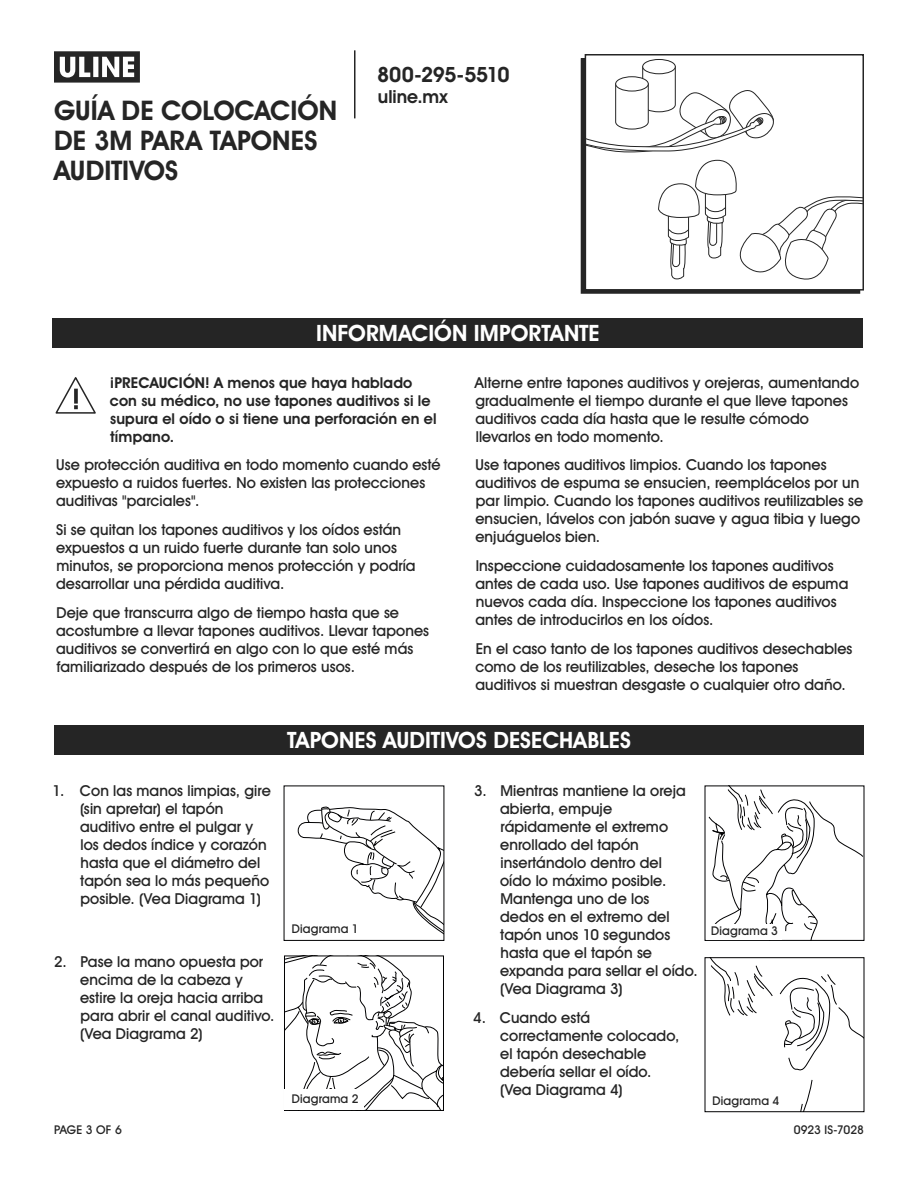
<style>
.page{position:relative;width:918px;height:1188px;background:#fff}
.page>*{position:absolute;margin:0;border:0;box-sizing:border-box;transform-origin:0 0}
.t1{font:700 27px/30px "Uline Two Knine";color:#252525}
.t2{font:700 22.5px "Uline Two Knine";letter-spacing:.005em;color:#fff}
.t3{font:700 21px "Uline Two Knine";letter-spacing:-.02em;color:#252525}
.t4{font:700 18px "Uline Two Knine";color:#252525}
.t5{font:15px/18px "Uline Two Knine";letter-spacing:.005em;color:#252525}
.t6{font:700 15px/18px "Uline Two Knine";letter-spacing:.005em;color:#252525}
.t7{font:12px "Uline Two Knine";letter-spacing:.015em;color:#252525}
.t8{font:12px "Uline Two Knine";letter-spacing:-.005em;color:#252525}
</style>
<div class="page">
<hr style="left:354px;top:50px;width:2px;height:68px;background:#252525">
<svg style="left:54px;top:51px;width:86px;height:32px"></svg>
<div style="left:54px;top:725px;width:810px;height:30px;background:#252525"></div>
<div style="left:53px;top:318px;width:810px;height:30px;background:#252525"></div>
<svg style="left:56px;top:377px;width:40px;height:37px"></svg>
<div style="left:581px;top:58px;width:279px;height:236px;border:2px solid #252525"></div>
<div style="left:585px;top:55px;width:278px;height:235px;background:#fff"></div>
<div style="left:642px;top:59px;width:34px;height:15px;border:1px solid #252525;border-radius:50%"></div>
<svg style="left:588px;top:66px;width:186px;height:87px"></svg>
<svg style="left:658px;top:160px;width:203px;height:120px"></svg>
<div style="left:585px;top:54px;width:279px;height:237px;border:2px solid #252525"></div>
<svg style="left:298px;top:806px;width:144px;height:127px"></svg>
<svg style="left:284px;top:956px;width:159px;height:155px"></svg>
<div style="left:285px;top:1090px;width:79px;height:20px;background:#fff"></div>
<svg style="left:708px;top:788px;width:154px;height:151px"></svg>
<div style="left:707px;top:924px;width:75px;height:15px;background:#fff"></div>
<svg style="left:779px;top:974px;width:83px;height:97px"></svg>
<svg style="left:800px;top:1080px;width:13px;height:30px"></svg>
<svg style="left:710px;top:959px;width:63px;height:57px"></svg>
<div style="left:705px;top:957px;width:159px;height:155px;border:1px solid #010102"></div>
<h1 class="t1" style="left:54px;top:95px;width:285px">GUÍA DE COLOCACIÓN<br>DE 3M PARA TAPONES<br>AUDITIVOS</h1>
<h3 class="t3" style="left:377px;top:62px;width:134px">800-295-5510</h3>
<p class="t4" style="left:378px;top:86px;width:71px">uline.mx</p>
<h2 class="t2" style="left:316px;top:320px;width:285px">INFORMACIÓN IMPORTANTE</h2>
<p class="t6" style="left:110px;top:373px;width:328px">¡PRECAUCIÓN! A menos que haya hablado con su médico, no use tapones auditivos si le supura el oído o si tiene una perforación en el tímpano.</p>
<p class="t5" style="left:56px;top:456px;width:386px">Use protección auditiva en todo momento cuando esté expuesto a ruidos fuertes. No existen las protecciones auditivas "parciales".</p>
<p class="t5" style="left:56px;top:521px;width:361px">Si se quitan los tapones auditivos y los oídos están expuestos a un ruido fuerte durante tan solo unos minutos, se proporciona menos protección y podría desarrollar una pérdida auditiva.</p>
<p class="t5" style="left:56px;top:604px;width:375px">Deje que transcurra algo de tiempo hasta que se acostumbre a llevar tapones auditivos. Llevar tapones auditivos se convertirá en algo con lo que esté más familiarizado después de los primeros usos.</p>
<p class="t5" style="left:475px;top:373px;width:386px">Alterne entre tapones auditivos y orejeras, aumentando gradualmente el tiempo durante el que lleve tapones auditivos cada día hasta que le resulte cómodo llevarlos en todo momento.</p>
<p class="t5" style="left:475px;top:456px;width:389px">Use tapones auditivos limpios. Cuando los tapones auditivos de espuma se ensucien, reemplácelos por un par limpio. Cuando los tapones auditivos reutilizables se ensucien, lávelos con jabón suave y agua tibia y luego enjuáguelos bien.</p>
<p class="t5" style="left:475px;top:557px;width:375px">Inspeccione cuidadosamente los tapones auditivos antes de cada uso. Use tapones auditivos de espuma nuevos cada día. Inspeccione los tapones auditivos antes de introducirlos en los oídos.</p>
<p class="t5" style="left:475px;top:640px;width:379px">En el caso tanto de los tapones auditivos desechables como de los reutilizables, deseche los tapones auditivos si muestran desgaste o cualquier otro daño.</p>
<h2 class="t2" style="left:287px;top:727px;width:345px">TAPONES AUDITIVOS DESECHABLES</h2>
<p class="t5" style="left:80px;top:782px;width:192px;text-indent:-27px">1. Con las manos limpias, gire (sin apretar) el tapón auditivo entre el pulgar y los dedos índice y corazón hasta que el diámetro del tapón sea lo más pequeño posible. (Vea Diagrama 1)</p>
<p class="t5" style="left:80px;top:953px;width:196px;text-indent:-26px">2. Pase la mano opuesta por encima de la cabeza y estire la oreja hacia arriba para abrir el canal auditivo. (Vea Diagrama 2)</p>
<p class="t7" style="left:292px;top:921px;width:68px">Diagrama 1</p>
<p class="t7" style="left:292px;top:1092px;width:68px">Diagrama 2</p>
<p class="t5" style="left:500px;top:782px;width:199px;text-indent:-26px">3. Mientras mantiene la oreja abierta, empuje rápidamente el extremo enrollado del tapón insertándolo dentro del<br>oído lo máximo posible.<br>Mantenga uno de los<br>dedos en el extremo del tapón unos 10 segundos hasta que el tapón se expanda para sellar el oído. (Vea Diagrama 3)</p>
<p class="t5" style="left:500px;top:1009px;width:181px;text-indent:-27px">4. Cuando está correctamente colocado, el tapón desechable debería sellar el oído. (Vea Diagrama 4)</p>
<p class="t7" style="left:711px;top:924px;width:68px">Diagrama 3</p>
<p class="t7" style="left:713px;top:1093px;width:68px">Diagrama 4</p>
<p class="t7" style="left:54px;top:1122px;width:69px">PAGE 3 OF 6</p>
<p class="t8" style="left:794px;top:1122px;width:72px">0923 IS-7028</p>
</div>
